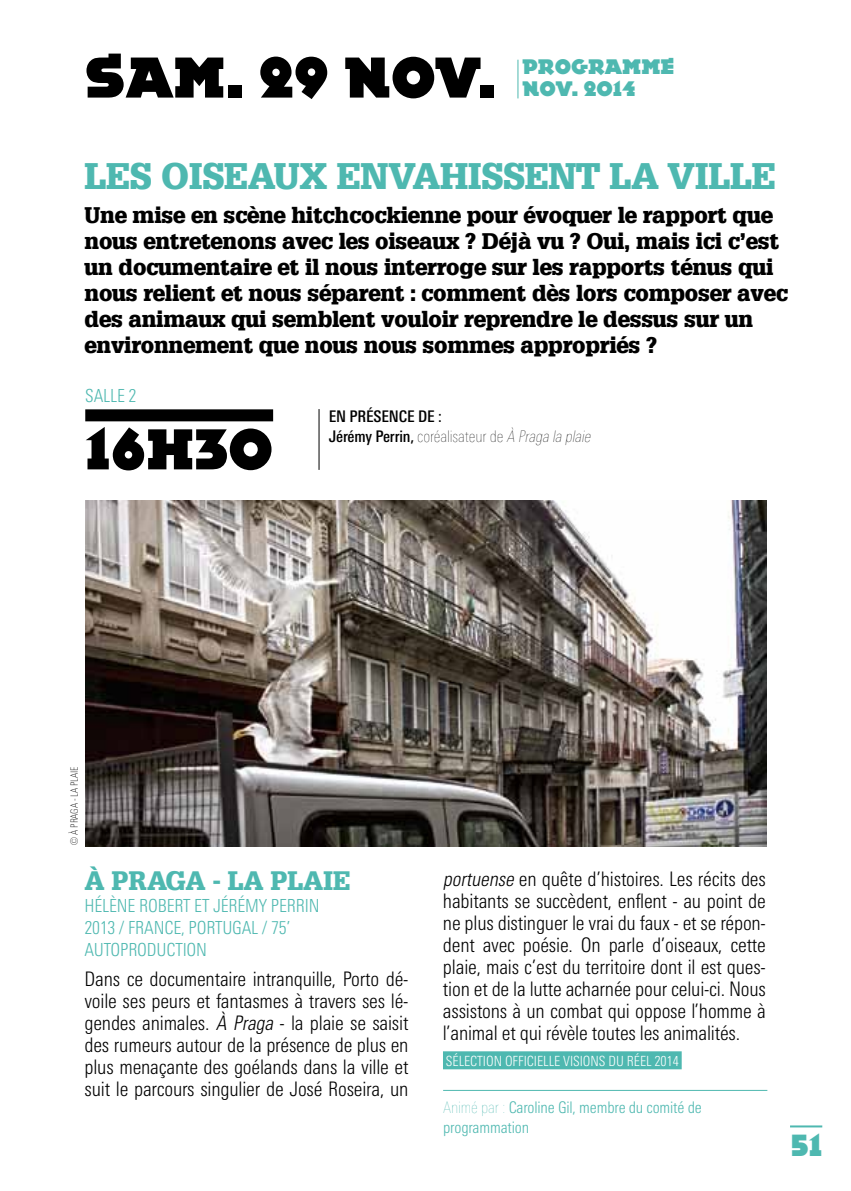
<style>
.page{position:relative;width:851px;height:1191px;background:#fff}
.page>*{position:absolute;margin:0;border:0;box-sizing:border-box;transform-origin:0 0}
.t1{font:60px "Epokha Std";color:#000}
.t2{font:900 36px "Glypha LT";letter-spacing:-.01em;color:#4eb8b0}
.t3{font:32px "Epokha Std";color:#4eb8b0}
.t4{font:900 26px "Glypha LT";letter-spacing:-.01em;color:#4eb8b0}
.t5{font:900 22px/26px "Glypha LT";letter-spacing:-.01em;color:#000}
.t6{font:22px/22px "Epokha Std";color:#4eb8b0}
.t7{font:300 condensed 20px/22px "Linotype Univers";letter-spacing:-.01em;color:#000;text-align:justify}
.t8{font:300 condensed 18px/22px "Linotype Univers";letter-spacing:-.01em;color:#4eb8b0}
.t9{font:500 condensed 16px/20px "Linotype Univers";letter-spacing:-.01em;color:#000}
.t10{font:300 condensed 16px/20px "Linotype Univers";letter-spacing:-.01em;color:#4eb8b0}
.t11{font:300 condensed 14px "Linotype Univers";letter-spacing:-.005em;color:#fff}
.t12{font:100 condensed 10px "Linotype Univers";letter-spacing:-.01em;color:#000}
.s1{font-weight:200}
.s2{font-weight:200;font-style:italic}
.s3{font-style:italic}
</style>
<div class="page">
<hr style="left:789px;top:1125px;width:33px;height:2px;background:#4eb8b0">
<hr style="left:517px;top:60px;width:1px;height:38px;background:#4eb8b0">
<div style="left:85px;top:409px;width:188px;height:12px;background:#000"></div>
<hr style="left:318px;top:409px;width:1px;height:61px;background:#000">
<hr style="left:443px;top:1090px;width:324px;height:1px;background:#4eb8b0">
<img style="left:85px;top:500px;width:681px;height:346px">
<div style="left:443px;top:1051px;width:238px;height:18px;background:#4eb8b0"></div>
<h1 class="t1" style="left:85px;top:43px;width:413px">SAM. 29 NOV.</h1>
<p class="t6" style="left:522px;top:57px;width:154px">PROGRAMME<br>NOV. 2014</p>
<h2 class="t2" style="left:84px;top:154px;width:692px">LES OISEAUX ENVAHISSENT LA VILLE</h2>
<p class="t5" style="left:85px;top:202px;width:704px">Une mise en scène hitchcockienne pour évoquer le rapport que nous entretenons avec les oiseaux ? Déjà vu ? Oui, mais ici c’est un documentaire et il nous interroge sur les rapports ténus qui nous relient et nous séparent : comment dès lors composer avec des animaux qui semblent vouloir reprendre le dessus sur un environnement que nous nous sommes appropriés ?</p>
<p class="t8" style="left:85px;top:384px;width:53px">SALLE 2</p>
<h1 class="t1" style="left:85px;top:414px;width:189px">16h30</h1>
<p class="t9" style="left:328px;top:406px;width:266px">EN PRÉSENCE DE :<br>Jérémy Perrin, <span class="s1">coréalisateur de</span> <span class="s2">À Praga la plaie</span></p>
<p class="t12" style="left:69px;top:844px;width:79px;rotate:-90deg">© À PRAGA - LA PLAIE</p>
<h3 class="t4" style="left:84px;top:864px;width:267px">À PRAGA - LA PLAIE</h3>
<p class="t8" style="left:84px;top:894px;width:236px">HÉLÈNE ROBERT ET JÉRÉMY PERRIN<br>2013 / FRANCE, PORTUGAL / 75’<br>AUTOPRODUCTION</p>
<p class="t7" style="left:84px;top:967px;width:325px">Dans ce documentaire intranquille, Porto dé&shy;voile ses peurs et fantasmes à travers ses lé&shy;gendes animales. <span class="s3">À Praga</span> - la plaie se saisit des rumeurs autour de la présence de plus en plus menaçante des goélands dans la ville et suit le parcours singulier de José Roseira, un</p>
<p class="t7" style="left:443px;top:868px;width:324px"><span class="s3">portuense</span> en quête d’histoires. Les récits des habitants se succèdent, enflent - au point de ne plus distinguer le vrai du faux - et se répon&shy;dent avec poésie. On parle d’oiseaux, cette plaie, mais c’est du territoire dont il est ques&shy;tion et de la lutte acharnée pour celui-ci. Nous assistons à un combat qui oppose l’homme à l’animal et qui révèle toutes les animalités.</p>
<p class="t11" style="left:446px;top:1053px;width:234px">SÉLECTION OFFICIELLE VISIONS DU RÉEL 2014</p>
<p class="t10" style="left:443px;top:1097px;width:260px"><span class="s1">Animé par :</span> Caroline Gil, membre du comité de programmation</p>
<h3 class="t3" style="left:789px;top:1127px;width:34px">51</h3>
</div>
